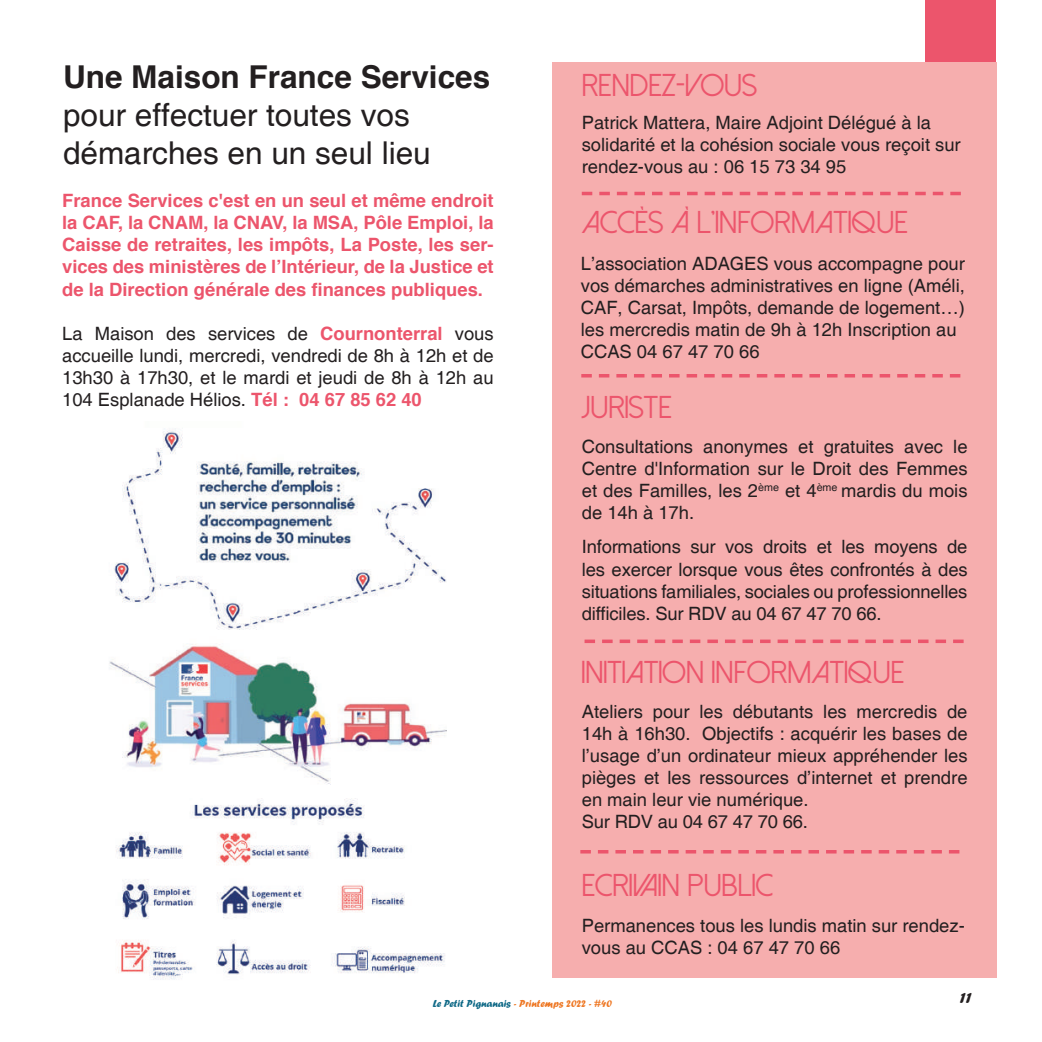
<style>
.page{position:relative;width:1042px;height:1042px;background:#fff}
.page>*{position:absolute;margin:0;border:0;box-sizing:border-box;transform-origin:0 0}
.t1{font:31.5px "Dolce Vita";letter-spacing:.01em;color:#ec556c}
.t2{font:31.5px/37.8px "Helvetica";color:#231f20}
.t3{font:700 31.5px "Helvetica";color:#231f20}
.t4{font:18.38px/22.1px "Helvetica";color:#231f20}
.t5{font:700 18.38px/22.1px "Helvetica";color:#ec556c;text-align:justify}
.t6{font:15.75px "Forte";color:#231f20}
.t7{font:10.5px "Forte";color:#ee7723}
.s1{font-weight:700;color:#ec556c}
.s2{color:#106a87}
</style>
<div class="page">
<div style="left:925px;top:0;width:71px;height:63px;background:#ec556c"></div>
<div style="left:552px;top:62px;width:444px;height:915px;background:#f6aeae"></div>
<img style="left:109px;top:428px;width:337px;height:552px">
<svg style="left:582px;top:192px;width:379px;height:3px"></svg>
<svg style="left:584px;top:639px;width:379px;height:4px"></svg>
<svg style="left:580px;top:850px;width:379px;height:3px"></svg>
<svg style="left:581px;top:374px;width:379px;height:3px"></svg>
<h1 class="t3" style="left:63px;top:51px;width:429px">Une Maison France Services</h1>
<h1 class="t2" style="left:63px;top:97px;width:369px">pour effectuer toutes vos démarches en un seul lieu</h1>
<p class="t5" style="left:62px;top:190px;width:433px">France Services c'est en un seul et même endroit la CAF, la CNAM, la CNAV, la MSA, Pôle Emploi, la Caisse de retraites, les impôts, La Poste, les ser&shy;vices des ministères de l’Intérieur, de la Justice et de la Direction générale des finances publiques.</p>
<p class="t4" style="left:62px;top:323px;width:433px;text-align:justify">La Maison des services de <span class="s1">Cournonterral</span> vous accueille lundi, mercredi, vendredi de 8h à 12h et de 13h30 à 17h30, et le mardi et jeudi de 8h à 12h au 104 Esplanade Hélios. <span class="s1">Tél : 04 67 85 62 40</span></p>
<h1 class="t1" style="left:582px;top:69px;width:177px">RENDEZ-VOUS</h1>
<p class="t4" style="left:582px;top:112px;width:380px">Patrick Mattera, Maire Adjoint Délégué à la solidarité et la cohésion sociale vous reçoit sur rendez-vous au : 06 15 73 34 95</p>
<h1 class="t1" style="left:582px;top:207px;width:327px">ACCÈS À L'INFORMATIQUE</h1>
<p class="t4" style="left:581px;top:253px;width:386px">L’association ADAGES vous accompagne pour vos démarches administratives en ligne (Améli, CAF, Carsat, Impôts, demande de logement…) les mercredis matin de 9h à 12h Inscription au CCAS 04 67 47 70 66</p>
<h1 class="t1" style="left:582px;top:391px;width:91px">JURISTE</h1>
<p class="t4" style="left:582px;top:436px;width:387px;text-align:justify">Consultations anonymes et gratuites avec le Centre d'Information sur le Droit des Femmes et des Familles, les 2<sup>ème</sup> et 4<sup>ème</sup> mardis du mois de 14h à 17h.</p>
<p class="t4" style="left:582px;top:536px;width:387px;text-align:justify">Informations sur vos droits et les moyens de les exercer lorsque vous êtes confrontés à des situations familiales, sociales ou professionnelles difficiles. Sur RDV au 04 67 47 70 66.</p>
<h1 class="t1" style="left:582px;top:656px;width:323px">INITIATION INFORMATIQUE</h1>
<p class="t4" style="left:582px;top:701px;width:387px">Ateliers pour les débutants les mercredis de 14h à 16h30. Objectifs : acquérir les bases de l’usage d’un ordinateur mieux appréhender les pièges et les ressources d’internet et prendre en main leur vie numérique.<br>Sur RDV au 04 67 47 70 66.</p>
<h1 class="t1" style="left:582px;top:869px;width:193px">ECRIVAIN PUBLIC</h1>
<p class="t4" style="left:582px;top:915px;width:384px">Permanences tous les lundis matin sur rendez&shy;vous au CCAS : 04 67 47 70 66</p>
<p class="t7" style="left:433px;top:997px;width:181px"><span class="s2">Le Petit Pignanais</span> - Printemps 2022 - #40</p>
<p class="t6" style="left:960px;top:988px;width:13px">11</p>
</div>
